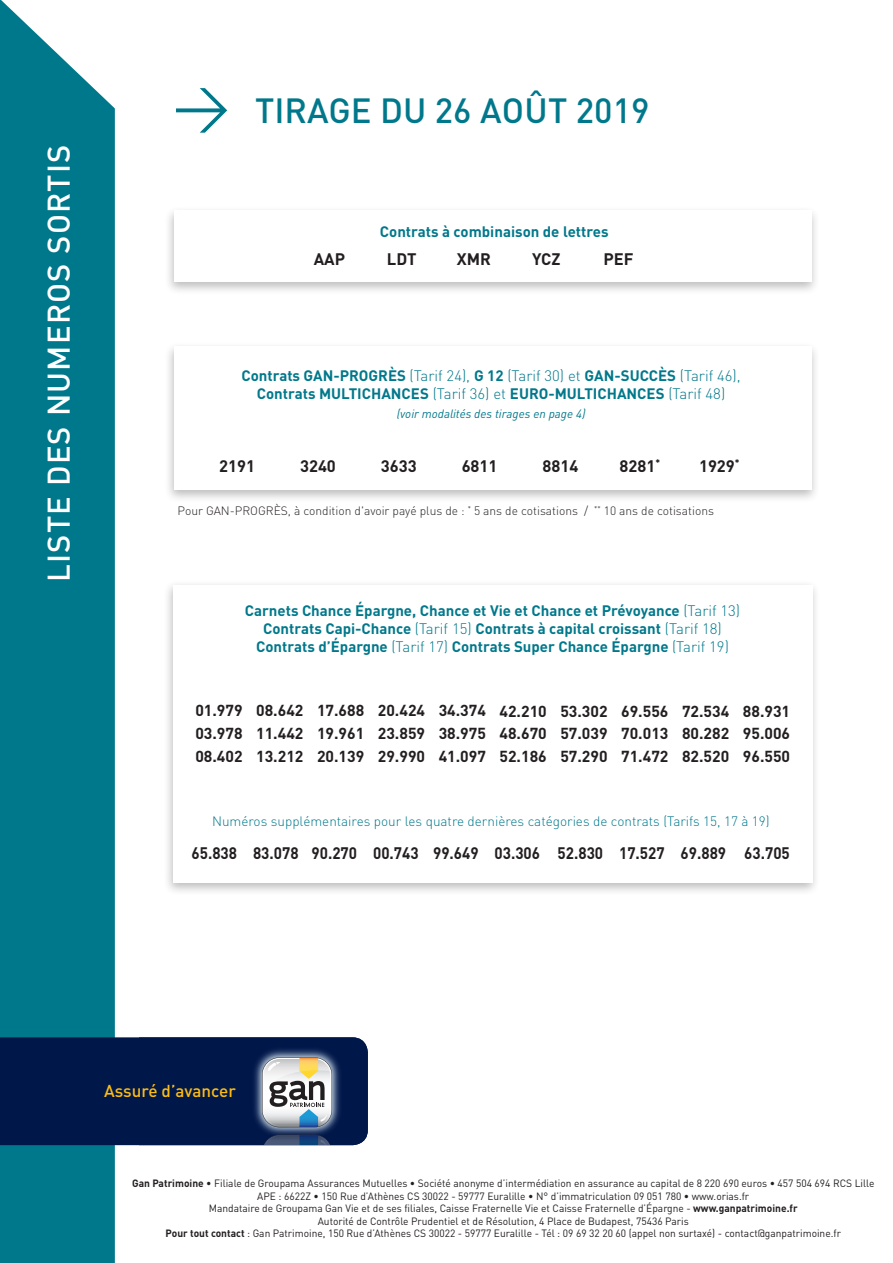
<style>
.page{position:relative;width:893px;height:1263px;background:#fff}
.page>*{position:absolute;margin:0;border:0;box-sizing:border-box;transform-origin:0 0}
.t1{font:55.8px "DIN Pro";color:#00788b}
.t2{font:500 34.5px "DIN Pro";color:#00788b}
.t3{font:500 30.9px "DIN Pro";letter-spacing:.04em;color:#fff}
.t4{font:500 17.1px "DIN Pro";color:#fdbc12}
.t5{font:700 16.5px "DIN Pro";color:#231f20;scale:.92 1}
.t6{font:700 16.5px "DIN Pro";color:#231f20}
.t7{font:700 15.75px "DIN Pro";color:#231f20}
.t8{font:700 15px/18px "DIN Pro";color:#00788b;text-align:center}
.t9{font:300 13.5px "DIN Pro";color:#00788b}
.t10{font:300 12px "DIN Pro";color:#231f20}
.t11{font:italic 12px "DIN Pro";color:#00788b}
.t12{font:10.5px/12.6px "DIN Pro";color:#231f20;text-align:center}
.s1{font-weight:300}
.s2{font-weight:700}
</style>
<div class="page">
<svg style="left:0;top:0;width:115px;height:1263px;background:#118192"></svg>
<div style="left:46px;top:145px;width:49px;height:685px;background:#00788b"></div>
<svg style="left:0;top:1037px;width:368px;height:108px;background:#1b2f5b"></svg>
<div style="left:164px;top:206px;width:656px;height:89px;background:#231f20;opacity:.3"></div>
<div style="left:174px;top:210px;width:638px;height:72px;background:#fff"></div>
<div style="left:163px;top:580px;width:657px;height:316px;background:#231f20;opacity:.3"></div>
<div style="left:173px;top:585px;width:639px;height:297px;background:#fff"></div>
<div style="left:164px;top:341px;width:656px;height:162px;background:#231f20;opacity:.3"></div>
<div style="left:174px;top:346px;width:638px;height:144px;background:#fff"></div>
<p class="t3" style="left:34px;top:582px;width:439px;rotate:-90deg">LISTE DES NUMEROS SORTIS</p>
<p class="t1" style="left:173px;top:61px;width:59px">→</p>
<p class="t2" style="left:255px;top:82px;width:396px">TIRAGE DU 26 AOÛT 2019</p>
<p class="t8" style="left:380px;top:221px;width:230px">Contrats à combinaison de lettres</p>
<p class="t6" style="left:314px;top:245px;width:33px">AAP</p>
<p class="t6" style="left:387px;top:245px;width:31px">LDT</p>
<p class="t6" style="left:457px;top:245px;width:36px">XMR</p>
<p class="t6" style="left:532px;top:245px;width:30px">YCZ</p>
<p class="t6" style="left:603px;top:245px;width:32px">PEF</p>
<p class="t8" style="left:241px;top:365px;width:501px">Contrats GAN-PROGRÈS <span class="s1">(Tarif 24),</span> G 12 <span class="s1">(Tarif 30) et</span> GAN-SUCCÈS <span class="s1">(Tarif 46),</span></p>
<p class="t8" style="left:257px;top:383px;width:470px">Contrats MULTICHANCES <span class="s1">(Tarif 36) et</span> EURO-MULTICHANCES <span class="s1">(Tarif 48)</span></p>
<p class="t11" style="left:397px;top:404px;width:190px">(voir modalités des tirages en page 4)</p>
<p class="t6" style="left:219px;top:452px;width:37px">2191</p>
<p class="t6" style="left:300px;top:452px;width:37px">3240</p>
<p class="t6" style="left:381px;top:452px;width:37px">3633</p>
<p class="t6" style="left:462px;top:452px;width:37px">6811</p>
<p class="t6" style="left:542px;top:452px;width:37px">8814</p>
<p class="t6" style="left:619px;top:452px;width:42px">8281<sup>*</sup></p>
<p class="t6" style="left:699px;top:452px;width:42px">1929<sup>*</sup></p>
<p class="t10" style="left:178px;top:502px;width:538px">Pour GAN-PROGRÈS, à condition d'avoir payé plus de : <sup>*</sup> 5 ans de cotisations / <sup>**</sup> 10 ans de cotisations</p>
<p class="t8" style="left:245px;top:600px;width:497px">Carnets Chance Épargne, Chance et Vie et Chance et Prévoyance <span class="s1">(Tarif 13)<br></span>Contrats Capi-Chance <span class="s1">(Tarif 15)</span> Contrats à capital croissant <span class="s1">(Tarif 18)<br></span>Contrats d’Épargne <span class="s1">(Tarif 17)</span> Contrats Super Chance Épargne <span class="s1">(Tarif 19)</span></p>
<p class="t7" style="left:195px;top:697px;width:49px">01.979</p>
<p class="t7" style="left:195px;top:720px;width:49px">03.978</p>
<p class="t7" style="left:195px;top:743px;width:49px">08.402</p>
<p class="t7" style="left:256px;top:697px;width:49px">08.642</p>
<p class="t7" style="left:256px;top:720px;width:49px">11.442</p>
<p class="t7" style="left:256px;top:743px;width:49px">13.212</p>
<p class="t7" style="left:317px;top:697px;width:49px">17.688</p>
<p class="t7" style="left:317px;top:720px;width:49px">19.961</p>
<p class="t7" style="left:317px;top:743px;width:49px">20.139</p>
<p class="t7" style="left:378px;top:697px;width:49px">20.424</p>
<p class="t7" style="left:378px;top:720px;width:49px">23.859</p>
<p class="t7" style="left:378px;top:743px;width:49px">29.990</p>
<p class="t7" style="left:439px;top:697px;width:49px">34.374</p>
<p class="t7" style="left:439px;top:720px;width:49px">38.975</p>
<p class="t7" style="left:439px;top:743px;width:49px">41.097</p>
<p class="t7" style="left:500px;top:698px;width:49px">42.210</p>
<p class="t7" style="left:500px;top:720px;width:49px">48.670</p>
<p class="t7" style="left:500px;top:743px;width:49px">52.186</p>
<p class="t7" style="left:560px;top:698px;width:49px">53.302</p>
<p class="t7" style="left:560px;top:720px;width:49px">57.039</p>
<p class="t7" style="left:560px;top:743px;width:49px">57.290</p>
<p class="t7" style="left:621px;top:698px;width:49px">69.556</p>
<p class="t7" style="left:621px;top:720px;width:49px">70.013</p>
<p class="t7" style="left:621px;top:743px;width:49px">71.472</p>
<p class="t7" style="left:682px;top:698px;width:49px">72.534</p>
<p class="t7" style="left:682px;top:720px;width:49px">80.282</p>
<p class="t7" style="left:682px;top:743px;width:49px">82.520</p>
<p class="t7" style="left:743px;top:698px;width:49px">88.931</p>
<p class="t7" style="left:743px;top:720px;width:49px">95.006</p>
<p class="t7" style="left:743px;top:743px;width:49px">96.550</p>
<p class="t9" style="left:212px;top:810px;width:559px">Numéros supplémentaires pour les quatre dernières catégories de contrats (Tarifs 15, 17 à 19)</p>
<p class="t5" style="left:192px;top:839px;width:652px">65.838 83.078 90.270 00.743 99.649 03.306 52.830 17.527 69.889 63.705</p>
<p class="t4" style="left:104px;top:1077px;width:133px">Assuré d’avancer</p>
<p class="t12" style="left:132px;top:1176px;width:744px"><span class="s2">Gan Patrimoine</span> • Filiale de Groupama Assurances Mutuelles • Société anonyme d’intermédiation en assurance au capital de 8 220 690 euros • 457 504 694 RCS Lille<br>APE : 6622Z • 150 Rue d’Athènes CS 30022 - 59777 Euralille • N° d’immatriculation 09 051 780 • www.orias.fr</p>
<p class="t12" style="left:209px;top:1201px;width:590px">Mandataire de Groupama Gan Vie et de ses filiales, Caisse Fraternelle Vie et Caisse Fraternelle d’Épargne - <span class="s2">www.ganpatrimoine.fr</span></p>
<p class="t12" style="left:318px;top:1214px;width:373px">Autorité de Contrôle Prudentiel et de Résolution, 4 Place de Budapest, 75436 Paris</p>
<p class="t12" style="left:166px;top:1226px;width:677px"><span class="s2">Pour tout contact</span> : Gan Patrimoine, 150 Rue d’Athènes CS 30022 - 59777 Euralille - Tél : 09 69 32 20 60 (appel non surtaxé) - contact@ganpatrimoine.fr</p>
</div>
